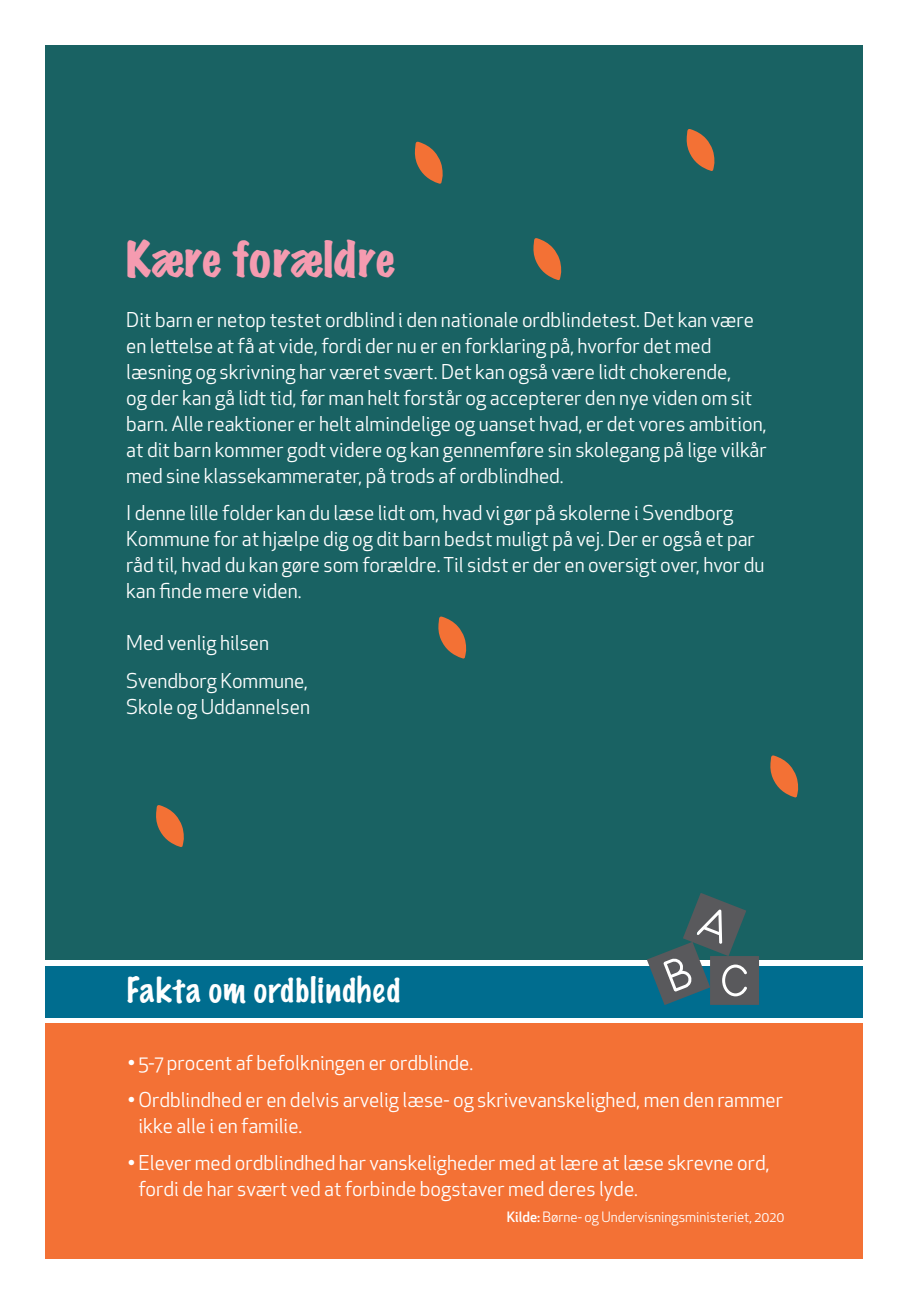
<style>
.page{position:relative;width:908px;height:1304px;background:#fff}
.page>*{position:absolute;margin:0;border:0;box-sizing:border-box;transform-origin:0 0}
.t1{font:expanded 44px "Marker Felt";color:#f59bb0}
.t2{font:100 32px "Marker Felt";letter-spacing:.035em;color:#fff}
.t3{font:20px/26px "Apex New";color:#fff}
.t4{font:14px "Apex New";color:#fff}
.s1{font-weight:500}
</style>
<div class="page">
<div style="left:45px;top:45px;width:817px;height:915px;background:#196263"></div>
<div style="left:45px;top:1023px;width:817px;height:236px;background:#f37135"></div>
<div style="left:45px;top:967px;width:817px;height:51px;background:#006d8f"></div>
<svg style="left:646px;top:893px;width:112px;height:112px"></svg>
<svg style="left:438px;top:616px;width:28px;height:43px"></svg>
<svg style="left:770px;top:755px;width:28px;height:43px"></svg>
<svg style="left:156px;top:805px;width:28px;height:42px"></svg>
<svg style="left:533px;top:238px;width:28px;height:42px"></svg>
<svg style="left:414px;top:141px;width:28px;height:43px"></svg>
<svg style="left:686px;top:129px;width:28px;height:42px"></svg>
<p class="t1" style="left:126px;top:224px;width:271px">Kære forældre</p>
<p class="t3" style="left:126px;top:307px;width:641px">Dit barn er netop testet ordblind i den nationale ordblindetest. Det kan være en lettelse at få at vide, fordi der nu er en forklaring på, hvorfor det med læsning og skrivning har været svært. Det kan også være lidt chokerende,<br>og der kan gå lidt tid, før man helt forstår og accepterer den nye viden om sit barn. Alle reaktioner er helt almindelige og uanset hvad, er det vores ambition, at dit barn kommer godt videre og kan gennemføre sin skolegang på lige vilkår med sine klassekammerater, på trods af ordblindhed.</p>
<p class="t3" style="left:126px;top:500px;width:639px">I denne lille folder kan du læse lidt om, hvad vi gør på skolerne i Svendborg Kommune for at hjælpe dig og dit barn bedst muligt på vej. Der er også et par råd til, hvad du kan gøre som forældre. Til sidst er der en oversigt over, hvor du kan finde mere viden.</p>
<p class="t3" style="left:126px;top:630px;width:144px">Med venlig hilsen</p>
<p class="t3" style="left:126px;top:667px;width:185px">Svendborg Kommune,<br>Skole og Uddannelsen</p>
<p class="t2" style="left:126px;top:965px;width:276px">Fakta om ordblindhed</p>
<p class="t3" style="left:128px;top:1049px;width:347px">• 5-7 procent af befolkningen er ordblinde.</p>
<p class="t3" style="left:138px;top:1087px;width:645px;text-indent:-11px">• Ordblindhed er en delvis arvelig læse- og skrivevanskelighed, men den rammer ikke alle i en familie.</p>
<p class="t3" style="left:138px;top:1150px;width:632px;text-indent:-11px">• Elever med ordblindhed har vanskeligheder med at lære at læse skrevne ord, fordi de har svært ved at forbinde bogstaver med deres lyde.</p>
<p class="t4" style="left:506px;top:1208px;width:279px"><span class="s1">Kilde:</span> Børne- og Undervisningsministeriet, 2020</p>
</div>
